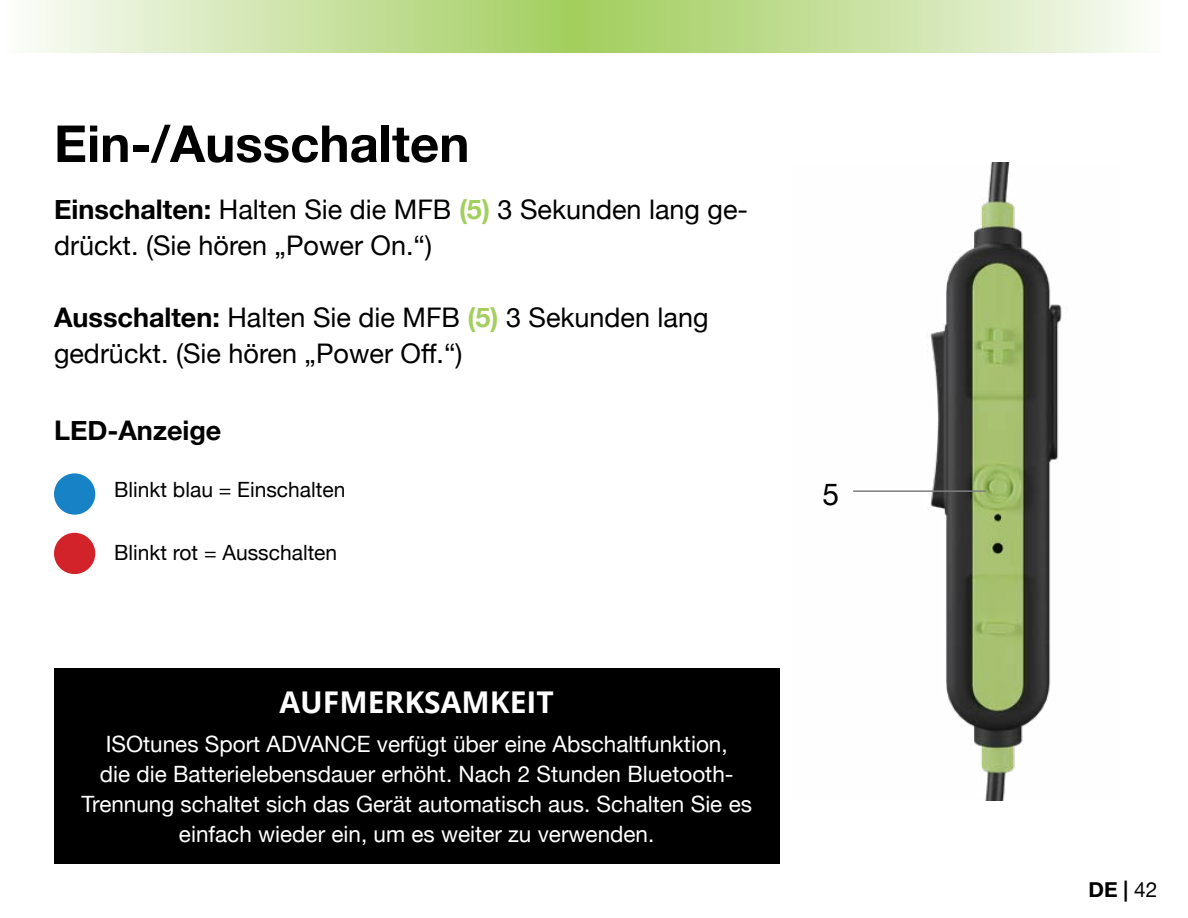
<style>
.page{position:relative;width:1188px;height:918px;background:#fff}
.page>*{position:absolute;margin:0;border:0;box-sizing:border-box;transform-origin:0 0}
.t1{font:700 51px "Helvetica Neue";color:#000}
.t2{font:700 30px "Open Sans";color:#fff}
.t3{font:30px "Helvetica Neue";color:#000}
.t4{font:27px/36px "Helvetica Neue";color:#000}
.t5{font:700 27px "Helvetica Neue";color:#000}
.t6{font:22.5px/30px "Helvetica Neue";color:#fff;text-align:center}
.t7{font:21px "Helvetica Neue";color:#000}
.t8{font:700 21px "Helvetica Neue";color:#000}
.s1{font-weight:700}
.s2{font-weight:700;color:#a3cf5e}
.s3{font-weight:400}
</style>
<div class="page">
<svg style="left:28px;top:0;width:1113px;height:52px"></svg>
<div style="left:54px;top:533px;width:41px;height:41px;background:#d2232a;border-radius:50%"></div>
<div style="left:54px;top:473px;width:41px;height:42px;background:#1782c5;border-radius:50%"></div>
<img style="left:930px;top:162px;width:132px;height:639px">
<hr style="left:853px;top:490px;width:133px;height:2px;background:#7c7e81">
<div style="left:54px;top:669px;width:725px;height:195px;background:#000"></div>
<h1 class="t1" style="left:54px;top:104px;width:417px">Ein-/Ausschalten</h1>
<p class="t4" style="left:54px;top:193px;width:696px"><span class="s1">Einschalten:</span> Halten Sie die MFB <span class="s2">(5)</span> 3 Sekunden lang ge&shy;drückt. (Sie hören „Power On.“)</p>
<p class="t4" style="left:54px;top:301px;width:656px"><span class="s1">Ausschalten:</span> Halten Sie die MFB <span class="s2">(5)</span> 3 Sekunden lang gedrückt. (Sie hören „Power Off.“)</p>
<p class="t5" style="left:54px;top:410px;width:169px">LED-Anzeige</p>
<p class="t7" style="left:114px;top:474px;width:233px">Blinkt blau = Einschalten</p>
<p class="t7" style="left:114px;top:538px;width:225px">Blinkt rot = Ausschalten</p>
<h2 class="t2" style="left:280px;top:681px;width:276px">AUFMERKSAMKEIT</h2>
<p class="t6" style="left:81px;top:731px;width:672px">ISOtunes Sport ADVANCE verfügt über eine Abschaltfunktion,<br>die die Batterielebensdauer erhöht. Nach 2 Stunden Bluetooth-Trennung schaltet sich das Gerät automatisch aus. Schalten Sie es einfach wieder ein, um es weiter zu verwenden.</p>
<h2 class="t3" style="left:823px;top:473px;width:18px">5</h2>
<p class="t8" style="left:1089px;top:873px;width:70px">DE | <span class="s3">42</span></p>
</div>
